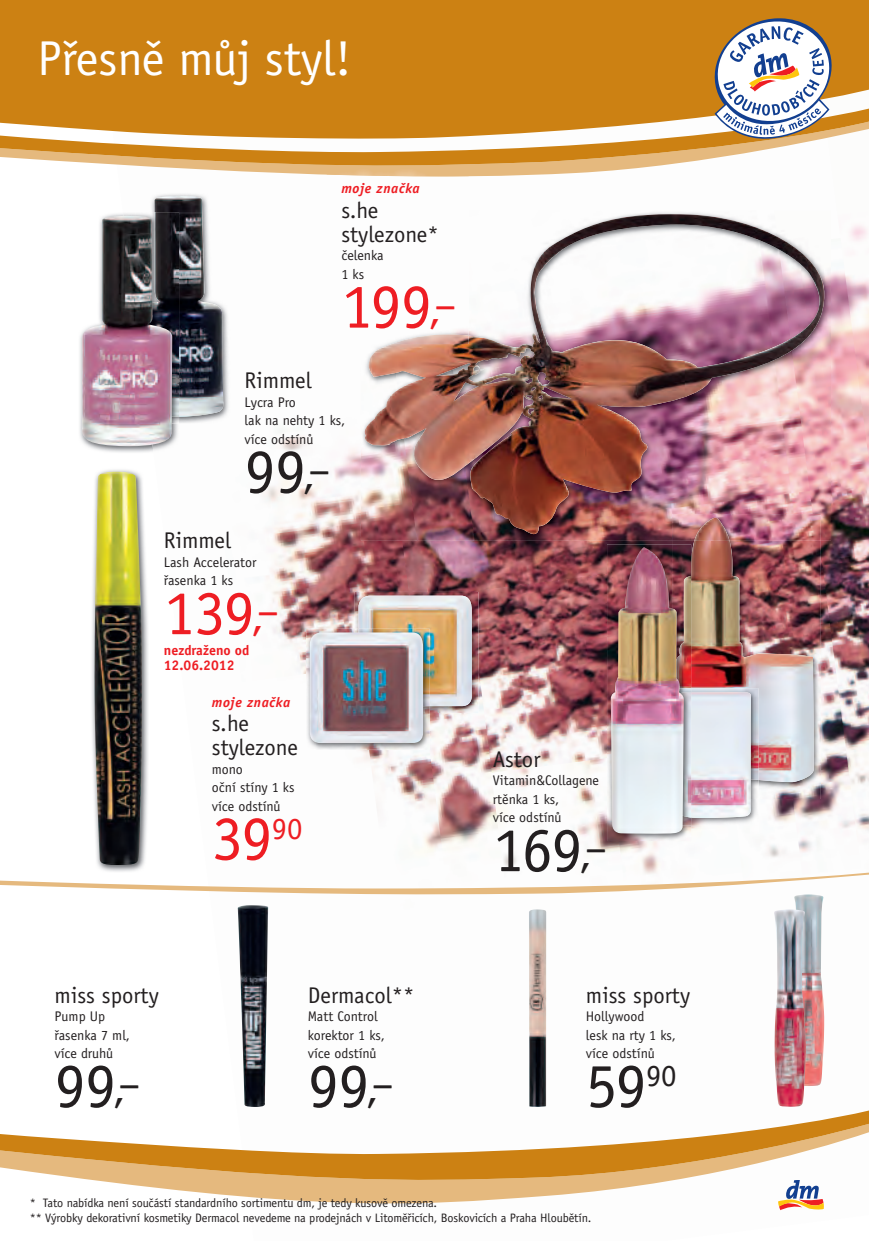
<style>
.page{position:relative;width:869px;height:1241px;background:#fff}
.page>*{position:absolute;margin:0;border:0;box-sizing:border-box;transform-origin:0 0}
.t1{font:63px "Officina Sans CE";letter-spacing:-.02em;color:#231f20}
.t2{font:63px "Officina Sans CE";letter-spacing:-.03em;color:#ee1d23}
.t3{font:49px "Officina Sans CE";letter-spacing:-.005em;color:#fff}
.t4{font:22.75px/24.2px "Officina Sans CE";color:#231f20}
.t5{font:14px/18.4px "Officina Sans CE";color:#231f20}
.t6{font:700 14px/15.8px "Officina Sans CE";color:#ee1d23}
.t7{font:italic 700 14px "Officina Sans CE";letter-spacing:.04em;color:#ee1d23}
.t8{font:12.25px/14.7px "Officina Sans CE";letter-spacing:-.01em;color:#231f20}
.s1{font-size:43.75px}
</style>
<div class="page">
<img style="left:263px;top:436px;width:139px;height:237px">
<img style="left:820px;top:238px;width:48px;height:593px">
<img style="left:402px;top:541px;width:269px;height:51px">
<img style="left:468px;top:574px;width:138px;height:184px">
<img style="left:802px;top:553px;width:59px;height:300px">
<img style="left:429px;top:667px;width:77px;height:182px">
<img style="left:369px;top:749px;width:78px;height:104px">
<img style="left:491px;top:758px;width:127px;height:110px">
<img style="left:766px;top:798px;width:36px;height:59px">
<img style="left:618px;top:825px;width:84px;height:46px">
<svg style="left:0;top:871px;width:868px;height:24px"></svg>
<div style="left:1px;top:0;width:867px;height:105px;background:#cc8113"></div>
<svg style="left:236px;top:171px;width:632px;height:9px"></svg>
<svg style="left:1px;top:105px;width:867px;height:66px;fill:#cc8113"></svg>
<svg style="left:0;top:0;width:1px;height:157px"></svg>
<svg style="left:117px;top:1183px;width:707px;height:28px"></svg>
<svg style="left:0;top:1106px;width:868px;height:77px"></svg>
<svg style="left:777px;top:1179px;width:46px;height:30px"></svg>
<svg style="left:714px;top:18px;width:117px;height:121px"></svg>
<img style="left:197px;top:871px;width:118px;height:3px">
<img style="left:671px;top:534px;width:149px;height:264px">
<img style="left:691px;top:541px;width:3px;height:24px">
<img style="left:690px;top:798px;width:67px;height:27px">
<img style="left:750px;top:779px;width:8px;height:19px">
<img style="left:690px;top:688px;width:68px;height:91px">
<img style="left:690px;top:692px;width:60px;height:126px">
<img style="left:606px;top:544px;width:84px;height:296px">
<img style="left:671px;top:544px;width:19px;height:254px">
<img style="left:683px;top:576px;width:7px;height:88px">
<img style="left:683px;top:688px;width:7px;height:97px">
<img style="left:610px;top:547px;width:73px;height:287px">
<img style="left:528px;top:909px;width:18px;height:198px">
<img style="left:793px;top:894px;width:31px;height:191px">
<img style="left:774px;top:909px;width:32px;height:197px">
<img style="left:91px;top:469px;width:57px;height:403px">
<img style="left:94px;top:471px;width:48px;height:393px">
<img style="left:474px;top:212px;width:299px;height:322px">
<img style="left:773px;top:210px;width:62px;height:331px">
<img style="left:361px;top:358px;width:34px;height:183px">
<img style="left:395px;top:419px;width:79px;height:122px">
<img style="left:694px;top:517px;width:35px;height:24px">
<img style="left:368px;top:214px;width:301px;height:205px">
<img style="left:326px;top:168px;width:142px;height:12px">
<img style="left:368px;top:214px;width:100px;height:130px">
<img style="left:391px;top:334px;width:77px;height:10px">
<img style="left:151px;top:194px;width:78px;height:229px">
<img style="left:154px;top:196px;width:69px;height:220px">
<img style="left:123px;top:212px;width:55px;height:241px">
<img style="left:135px;top:212px;width:44px;height:204px">
<img style="left:80px;top:216px;width:93px;height:230px">
<img style="left:238px;top:905px;width:30px;height:201px">
<img style="left:354px;top:592px;width:124px;height:121px">
<img style="left:358px;top:595px;width:113px;height:111px">
<img style="left:306px;top:628px;width:123px;height:121px">
<img style="left:306px;top:681px;width:9px;height:68px">
<img style="left:358px;top:628px;width:71px;height:78px">
<img style="left:310px;top:632px;width:113px;height:111px">
<h2 class="t3" style="left:37px;top:30px;width:315px">Přesně můj styl!</h2>
<p class="t7" style="left:341px;top:180px;width:80px">moje značka</p>
<h3 class="t4" style="left:341px;top:198px;width:99px">s.he stylezone*</h3>
<p class="t5" style="left:341px;top:246px;width:44px">čelenka<br>1 ks</p>
<h1 class="t2" style="left:341px;top:270px;width:116px">199<span class="s1">,–</span></h1>
<h3 class="t4" style="left:244px;top:369px;width:68px">Rimmel</h3>
<p class="t5" style="left:244px;top:393px;width:102px">Lycra Pro<br>lak na nehty 1 ks, více odstínů</p>
<h1 class="t1" style="left:244px;top:435px;width:87px">99<span class="s1">,–</span></h1>
<h3 class="t4" style="left:164px;top:528px;width:68px">Rimmel</h3>
<p class="t5" style="left:164px;top:553px;width:94px">Lash Accelerator řasenka 1 ks</p>
<h1 class="t2" style="left:164px;top:576px;width:117px">139<span class="s1">,–</span></h1>
<p class="t6" style="left:164px;top:642px;width:87px">nezdraženo od<br>12.06.2012</p>
<h3 class="t4" style="left:55px;top:982px;width:106px">miss sporty</h3>
<p class="t5" style="left:55px;top:1007px;width:77px">Pump Up řasenka 7 ml, více druhů</p>
<h1 class="t1" style="left:55px;top:1048px;width:87px">99<span class="s1">,–</span></h1>
<p class="t7" style="left:212px;top:693px;width:80px">moje značka</p>
<h3 class="t4" style="left:212px;top:711px;width:87px">s.he stylezone</h3>
<p class="t5" style="left:212px;top:759px;width:84px">mono<br>oční stíny 1 ks více odstínů</p>
<h1 class="t2" style="left:212px;top:801px;width:92px">39<sup>90</sup></h1>
<h3 class="t4" style="left:308px;top:982px;width:108px">Dermacol**</h3>
<p class="t5" style="left:308px;top:1007px;width:78px">Matt Control korektor 1 ks, více odstínů</p>
<h1 class="t1" style="left:308px;top:1048px;width:87px">99<span class="s1">,–</span></h1>
<h3 class="t4" style="left:492px;top:747px;width:49px">Astor</h3>
<p class="t5" style="left:492px;top:771px;width:108px">Vitamin&amp;Collagene rtěnka 1 ks,<br>více odstínů</p>
<h1 class="t1" style="left:492px;top:813px;width:115px">169<span class="s1">,–</span></h1>
<h3 class="t4" style="left:585px;top:982px;width:106px">miss sporty</h3>
<p class="t5" style="left:585px;top:1007px;width:91px">Hollywood<br>lesk na rty 1 ks, více odstínů</p>
<h1 class="t1" style="left:585px;top:1048px;width:92px">59<sup>90</sup></h1>
<p class="t8" style="left:30px;top:1195px;width:563px">* Tato nabídka není součástí standardního sortimentu dm, je tedy kusově omezena.<br>** Výrobky dekorativní kosmetiky Dermacol nevedeme na prodejnách v Litoměřicích, Boskovicích a Praha Hloubětín.</p>
</div>
